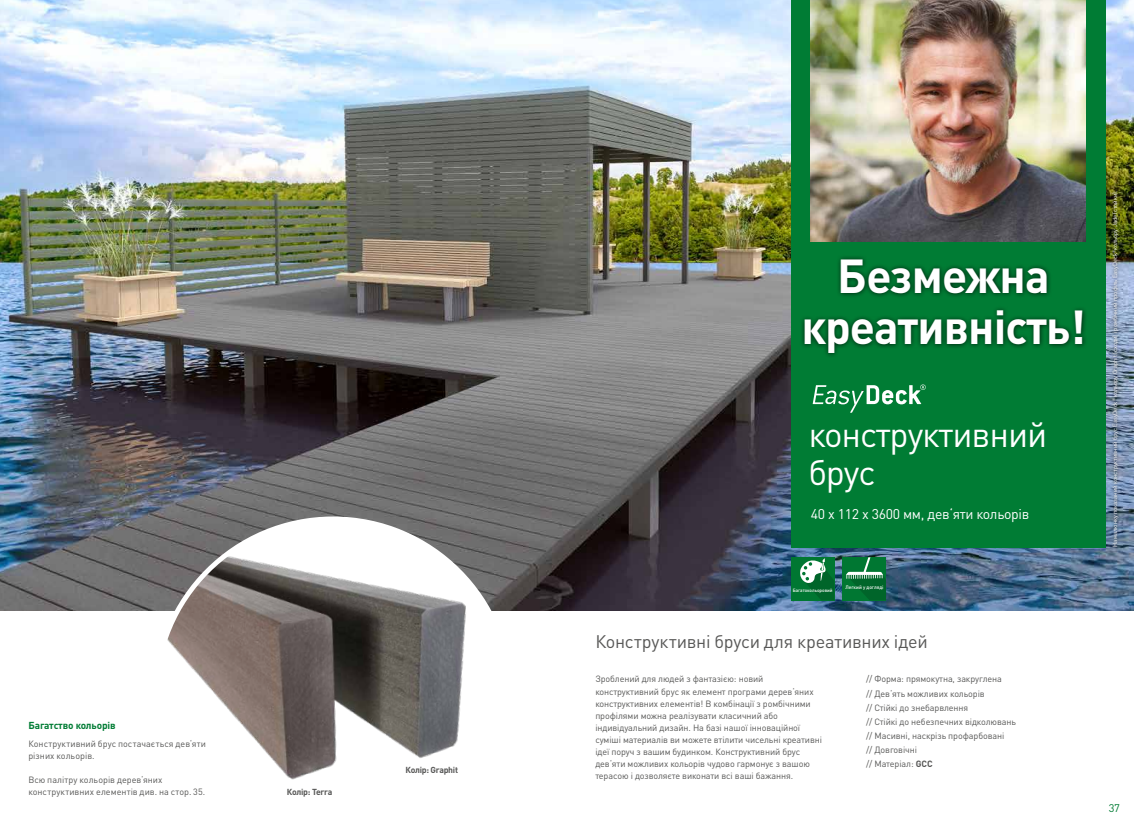
<style>
.page{position:relative;width:1134px;height:823px;background:#fff}
.page>*{position:absolute;margin:0;border:0;box-sizing:border-box;transform-origin:0 0}
.t1{font:700 47px/51px "DIN Pro";letter-spacing:-.02em;color:#fff;text-align:center}
.t2{font:35px/38px "DIN Pro";letter-spacing:-.03em;color:#fff}
.t3{font:18px "DIN Pro";letter-spacing:-.015em;color:#575756}
.t4{font:14px "DIN Pro";letter-spacing:-.02em;color:#fff}
.t5{font:11px "DIN Pro";color:#007c34}
.t6{font:700 10px "DIN Pro";letter-spacing:-.01em;color:#007c34}
.t7{font:9px/12px "DIN Pro";letter-spacing:-.01em;color:#575756}
.t8{font:700 8.6px "DIN Pro";letter-spacing:-.03em;color:#575756}
.t9{font:6px "DIN Pro";letter-spacing:-.01em;color:#fff}
.t10{font:500 4.9px "DIN Pro";color:#fff}
.t11{font:500 4.7px "DIN Pro";color:#fff}
.s1{font-weight:700}
</style>
<div class="page">
<img style="left:0;top:0;width:1134px;height:609px">
<svg style="left:153px;top:516px;width:360px;height:264px"></svg>
<div style="left:791px;top:0;width:315px;height:547px;background:#007c34"></div>
<img style="left:811px;top:0;width:275px;height:241px">
<div style="left:843px;top:556px;width:43px;height:44px;background:#007732"></div>
<svg style="left:846px;top:557px;width:40px;height:43px"></svg>
<div style="left:1110px;top:188px;width:11px;height:361px;background:#000;opacity:.75"></div>
<svg style="left:813px;top:384px;width:113px;height:28px"></svg>
<div style="left:791px;top:556px;width:43px;height:44px;background:#007732"></div>
<svg style="left:800px;top:558px;width:34px;height:42px"></svg>
<div style="left:799px;top:254px;width:289px;height:104px;background:#000;opacity:.75"></div>
<p class="t6" style="left:28px;top:718px;width:89px">Багатство кольорів</p>
<p class="t7" style="left:28px;top:736px;width:179px">Конструктивний брус постачається дев‘яти різних кольорів.</p>
<p class="t7" style="left:28px;top:772px;width:178px">Всю палітру кольорів дерев‘яних конструктивних елементів див. на стор. 35.</p>
<p class="t8" style="left:287px;top:785px;width:47px">Колір: Terra</p>
<p class="t8" style="left:405px;top:764px;width:54px">Колір: Graphit</p>
<h1 class="t1" style="left:801px;top:249px;width:286px">Безмежна креативність!</h1>
<h2 class="t2" style="left:808px;top:413px;width:240px">конструктивний брус</h2>
<h3 class="t4" style="left:811px;top:504px;width:220px">40 x 112 x 3600 мм, дев‘яти кольорів</h3>
<p class="t11" style="left:793px;top:586px;width:41px">Багатокольоровий</p>
<p class="t10" style="left:845px;top:583px;width:39px">Легкий у догляді</p>
<h3 class="t3" style="left:595px;top:628px;width:334px">Конструктивні бруси для креативних ідей</h3>
<p class="t7" style="left:866px;top:671px;width:151px;line-height:14px">// Форма: прямокутна, закруглена<br>// Дев‘ять можливих кольорів<br>// Стійкі до знебарвлення<br>// Стійкі до небезпечних відколювань // Масивні, наскрізь профарбовані<br>// Довговічні<br>// Матеріал: <span class="s1">GCC</span></p>
<p class="t7" style="left:595px;top:672px;width:228px">Зроблений для людей з фантазією: новий конструктивний брус як елемент програми дерев‘яних конструктивних елементів! В комбінації з ромбічними профілями можна реалізувати класичний або індивідуальний дизайн. На базі нашої інноваційної суміші материалів ви можете втілити чисельні креативні ідеї поруч з вашим будинком. Конструктивний брус дев‘яти можливих кольорів чудово гармонує з вашою терасою і дозволяєте виконати всі ваші бажання.</p>
<p class="t9" style="left:1111px;top:547px;width:358px;rotate:-90deg">На малюнку показаний конструктивний брус EasyDeck<sup>®</sup> кольору Graphit (сходи) і ромбічний профіль EasyDeck<sup>®</sup>кольору Jade (стойки).</p>
<p class="t5" style="left:1109px;top:799px;width:13px">37</p>
</div>
